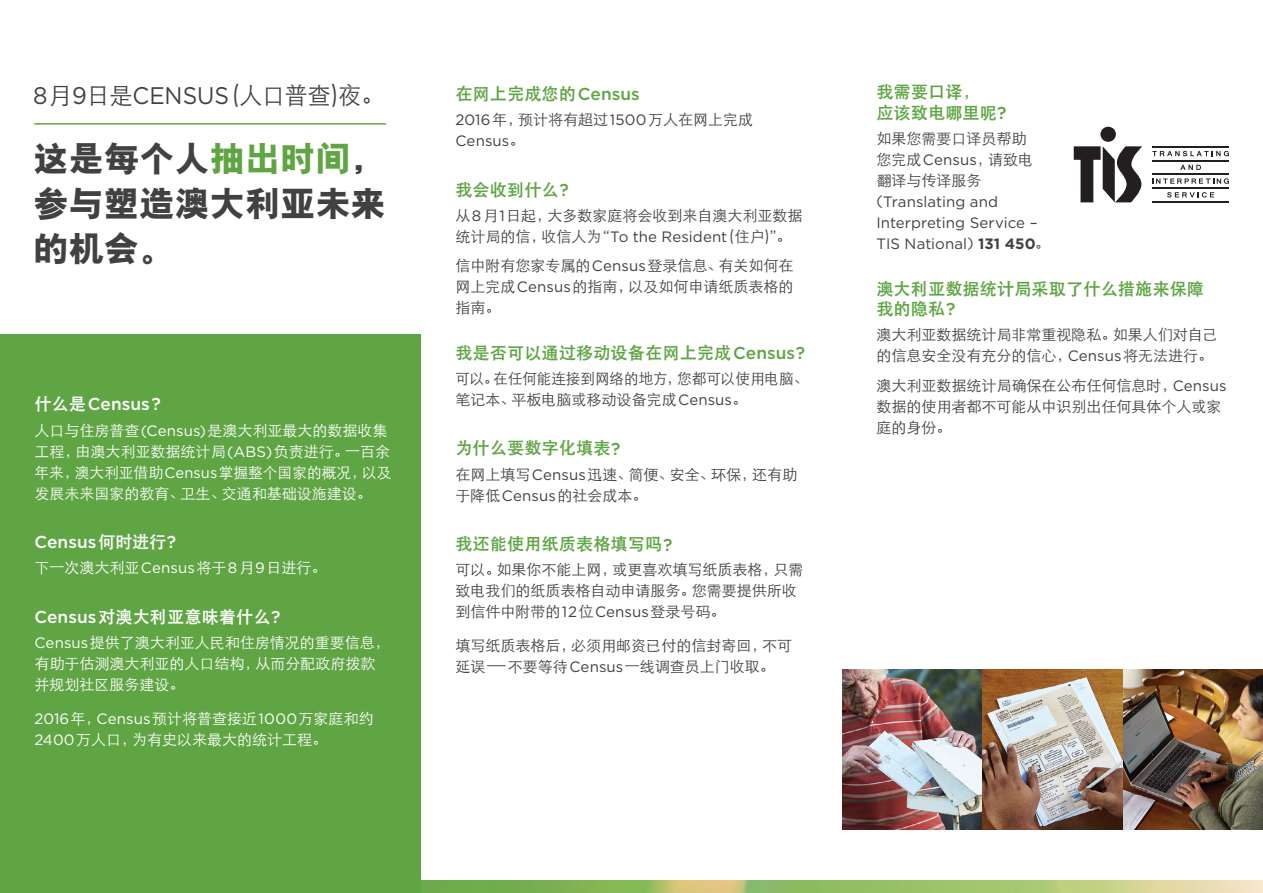
<style>
.page{position:relative;width:1263px;height:893px;background:#fff}
.page>*{position:absolute;margin:0;border:0;box-sizing:border-box;transform-origin:0 0}
.t1{font:800 35.25px/45.2px "ST Heiti SC";color:#414042;text-align:justify}
.t2{font:300 24px "ST Heiti SC";color:#414042;scale:.95 1}
.t3{font:700 17.25px/20.2px "ST Heiti SC";color:#5fa544}
.t4{font:500 17.25px "Gotham";letter-spacing:.005em;color:#fff}
.t5{font:700 17.25px "ST Heiti SC";color:#fff}
.t6{font:300 15px/21px "ST Heiti SC";color:#414042}
.t7{font:300 15px/21px "ST Heiti SC";color:#fff}
.t8{font:15px/21px "Gotham";letter-spacing:.005em;color:#414042}
.s1{font-family:"Gotham";font-weight:400}
.s2{color:#5fa544}
.s3{font-family:"ST Heiti SC";font-weight:700}
.s4{font-family:"Gotham";font-weight:500}
.s5{font-family:"ST Heiti SC";font-weight:300}
.s6{font-weight:700}
</style>
<div class="page">
<div style="left:0;top:335px;width:421px;height:558px;background:#5fa544"></div>
<img style="left:421px;top:880px;width:842px;height:13px">
<img style="left:842px;top:670px;width:421px;height:159px">
<hr style="left:34px;top:123px;width:352px;height:2px;background:#5fa544">
<div style="left:1100px;top:127px;width:16px;height:15px;background:#231f20;border-radius:50%"></div>
<svg style="left:1074px;top:146px;width:68px;height:56px"></svg>
<hr style="left:1152px;top:146px;width:77px;height:1px;background:#231f20">
<hr style="left:1152px;top:201px;width:77px;height:1px;background:#231f20">
<hr style="left:1152px;top:188px;width:77px;height:1px;background:#231f20">
<hr style="left:1152px;top:174px;width:77px;height:1px;background:#231f20">
<hr style="left:1152px;top:160px;width:77px;height:1px;background:#231f20">
<svg style="left:1152px;top:151px;width:77px;height:5px"></svg>
<svg style="left:1180px;top:165px;width:21px;height:5px"></svg>
<svg style="left:1152px;top:178px;width:77px;height:6px"></svg>
<svg style="left:1167px;top:192px;width:47px;height:6px"></svg>
<p class="t2" style="left:33px;top:75px;width:370px"><span class="s1">8</span>月<span class="s1">9</span>日是<span class="s1">CENSUS</span>(人口普查)夜。</p>
<p class="t1" style="left:33px;top:135px;width:354px">这是每个人<span class="s2">抽出时间</span>，参与塑造澳大利亚未来的机会。</p>
<p class="t4" style="left:34px;top:393px;width:128px"><span class="s3">什么是</span>Census?</p>
<p class="t7" style="left:34px;top:418px;width:359px">人口与住房普查<span class="s1">(Census)</span>是澳大利亚最大的数据收集工程，由澳大利亚数据统计局<span class="s1">(ABS)</span>负责进行。一百余年来，澳大利亚借助<span class="s1">Census</span>掌握整个国家的概况，以及发展未来国家的教育、卫生、交通和基础设施建设。</p>
<p class="t4" style="left:34px;top:531px;width:143px">Census<span class="s3">何时进行</span>?</p>
<p class="t7" style="left:34px;top:556px;width:294px">下一次澳大利亚<span class="s1">Census</span>将于<span class="s1">8</span>月<span class="s1">9</span>日进行。</p>
<p class="t5" style="left:34px;top:607px;width:248px"><span class="s4">Census</span>对澳大利亚意味着什么<span class="s4">?</span></p>
<p class="t7" style="left:34px;top:631px;width:357px"><span class="s1">Census</span>提供了澳大利亚人民和住房情况的重要信息，有助于估测澳大利亚的人口结构，从而分配政府拨款并规划社区服务建设。</p>
<p class="t7" style="left:34px;top:706px;width:341px"><span class="s1">2016</span>年，<span class="s1">Census</span>预计将普查接近<span class="s1">1000</span>万家庭和约<br><span class="s1">2400</span>万人口，为有史以来最大的统计工程。</p>
<p class="t3" style="left:455px;top:84px;width:186px">在网上完成您的<span class="s4">Census</span></p>
<p class="t6" style="left:455px;top:108px;width:299px"><span class="s1">2016</span>年，预计将有超过<span class="s1">1500</span>万人在网上完成<br><span class="s1">Census</span>。</p>
<p class="t3" style="left:455px;top:180px;width:115px">我会收到什么<span class="s4">?</span></p>
<p class="t6" style="left:455px;top:203px;width:349px">从<span class="s1">8</span>月<span class="s1">1</span>日起，大多数家庭将会收到来自澳大利亚数据统计局的信，收信人为<span class="s1">“To the Resident</span>(住户)<span class="s1">”</span>。</p>
<p class="t6" style="left:455px;top:254px;width:340px;text-align:justify">信中附有您家专属的<span class="s1">Census</span>登录信息、有关如何在网上完成<span class="s1">Census</span>的指南，以及如何申请纸质表格的指南。</p>
<p class="t3" style="left:455px;top:343px;width:351px">我是否可以通过移动设备在网上完成<span class="s4">Census?</span></p>
<p class="t6" style="left:455px;top:366px;width:354px">可以。在任何能连接到网络的地方，您都可以使用电脑、笔记本、平板电脑或移动设备完成<span class="s1">Census</span>。</p>
<p class="t3" style="left:455px;top:438px;width:167px">为什么要数字化填表<span class="s4">?</span></p>
<p class="t6" style="left:455px;top:462px;width:343px">在网上填写<span class="s1">Census</span>迅速、简便、安全、环保，还有助于降低<span class="s1">Census</span>的社会成本。</p>
<p class="t3" style="left:455px;top:534px;width:218px">我还能使用纸质表格填写吗<span class="s4">?</span></p>
<p class="t6" style="left:455px;top:558px;width:350px">可以。如果你不能上网，或更喜欢填写纸质表格，只需致电我们的纸质表格自动申请服务。您需要提供所收到信件中附带的<span class="s1">12</span>位<span class="s1">Census</span>登录号码。</p>
<p class="t6" style="left:455px;top:634px;width:338px">填写纸质表格后，必须用邮资已付的信封寄回，不可延误—不要等待<span class="s1">Census</span>一线调查员上门收取。</p>
<p class="t3" style="left:876px;top:82px;width:132px">我需要口译，<br>应该致电哪里呢<span class="s4">?</span></p>
<p class="t8" style="left:876px;top:128px;width:175px"><span class="s5">如果您需要口译员帮助<br>您完成</span>Census<span class="s5">，请致电翻译与传译服务</span>(Translating and<br>Interpreting Service –<br>TIS National) <span class="s6">131 450</span><span class="s5">。</span></p>
<p class="t3" style="left:876px;top:279px;width:329px">澳大利亚数据统计局采取了什么措施来保障我的隐私<span class="s4">?</span></p>
<p class="t6" style="left:876px;top:323px;width:343px">澳大利亚数据统计局非常重视隐私。如果人们对自己的信息安全没有充分的信心，<span class="s1">Census</span>将无法进行。</p>
<p class="t6" style="left:876px;top:373px;width:352px">澳大利亚数据统计局确保在公布任何信息时，<span class="s1">Census</span>数据的使用者都不可能从中识别出任何具体个人或家庭的身份。</p>
</div>
